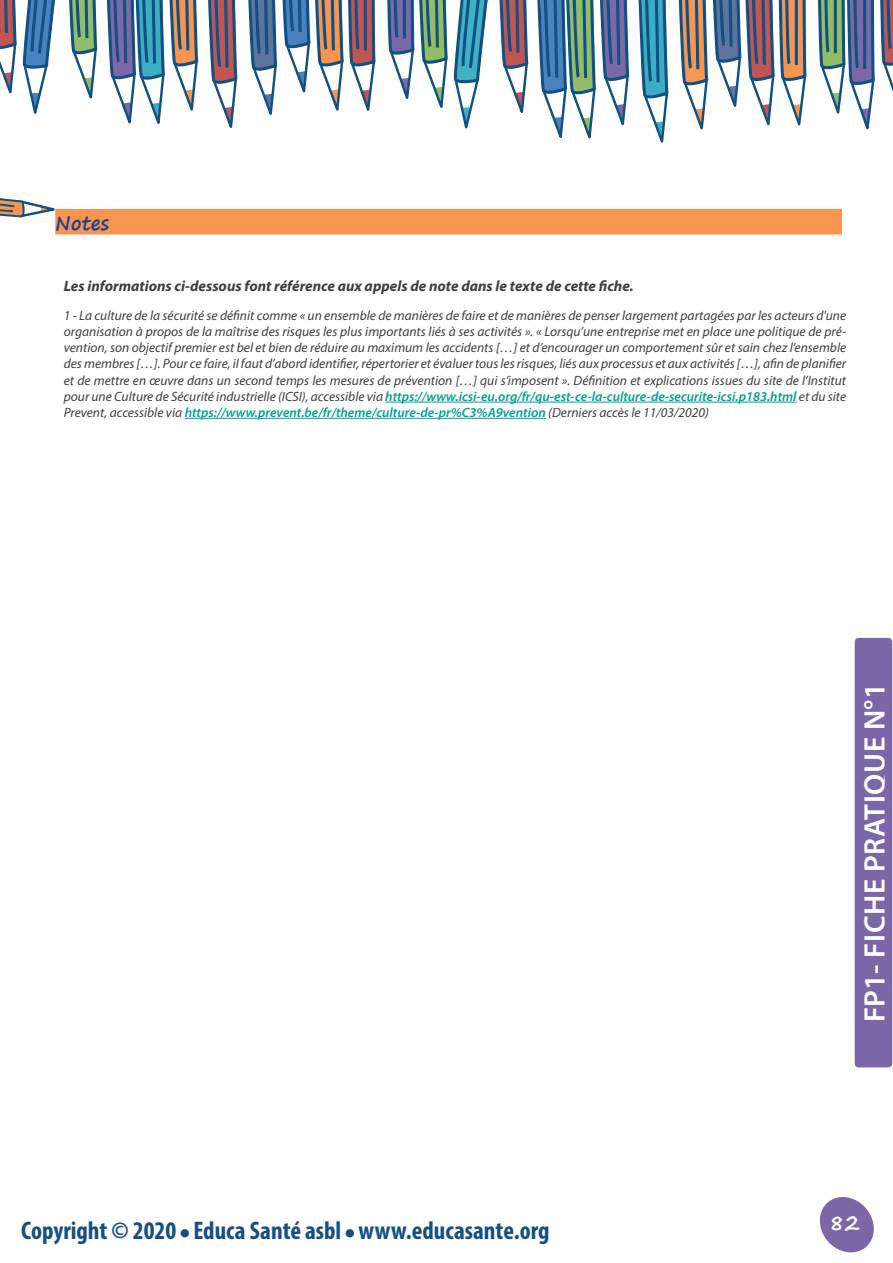
<style>
.page{position:relative;width:893px;height:1263px;background:#fff}
.page>*{position:absolute;margin:0;border:0;box-sizing:border-box;transform-origin:0 0}
.t1{font:600 30px "Myriad Pro";letter-spacing:.02em;color:#fff}
.t2{font:700 condensed 25.5px "Myriad Pro";color:#154f82}
.t3{font:700 21px "Segoe Print";color:#fff}
.t4{font:700 19.5px "Segoe Print";color:#253f8e}
.t5{font:italic 700 15px "Myriad Pro";color:#3e3e3f}
.t6{font:italic 13.5px/16.2px "Myriad Pro";color:#3e3e3f;text-align:justify}
.s1{font-weight:600;color:#00a093}
</style>
<div class="page">
<svg style="left:0;top:0;width:376px;height:128px"></svg>
<svg style="left:387px;top:0;width:420px;height:143px"></svg>
<svg style="left:818px;top:0;width:75px;height:130px"></svg>
<div style="left:858px;top:642px;width:30px;height:422px;background:#7b67a8"></div>
<div style="left:855px;top:638px;width:37px;height:429px;border:8px solid #7b67a8"></div>
<svg style="left:819px;top:1197px;width:55px;height:56px"></svg>
<div style="left:55px;top:209px;width:787px;height:25px;background:#f79551"></div>
<hr style="left:385px;top:402px;width:412px;height:1px;background:#00a093">
<hr style="left:185px;top:418px;width:361px;height:1px;background:#00a093">
<svg style="left:0;top:198px;width:56px;height:21px"></svg>
<h3 class="t4" style="left:55px;top:205px;width:55px">Notes</h3>
<p class="t5" style="left:64px;top:276px;width:571px">Les informations ci-dessous font référence aux appels de note dans le texte de cette fiche.</p>
<p class="t6" style="left:64px;top:307px;width:784px">1 - La culture de la sécurité se définit comme « un ensemble de manières de faire et de manières de penser largement partagées par les acteurs d'une organisation à propos de la maîtrise des risques les plus importants liés à ses activités ». « Lorsqu’une entreprise met en place une politique de pré&shy;vention, son objectif premier est bel et bien de réduire au maximum les accidents […] et d’encourager un comportement sûr et sain chez l’ensemble des membres […]. Pour ce faire, il faut d’abord identifier, répertorier et évaluer tous les risques, liés aux processus et aux activités […], afin de planifier et de mettre en œuvre dans un second temps les mesures de prévention […] qui s’imposent ». Définition et explications issues du site de l’Institut pour une Culture de Sécurité industrielle (ICSI), accessible via <span class="s1">https://www.icsi-eu.org/fr/qu-est-ce-la-culture-de-securite-icsi.p183.html</span> et du site Prevent, accessible via <span class="s1">https://www.prevent.be/fr/theme/culture-de-pr%C3%A9vention</span> (Derniers accès le 11/03/2020)</p>
<h1 class="t1" style="left:855px;top:1022px;width:340px;rotate:-90deg">FP1- FICHE PRATIQUE N°1</h1>
<h2 class="t2" style="left:21px;top:1214px;width:530px">Copyright © 2020 ● Educa Santé asbl ● www.educasante.org</h2>
<h3 class="t3" style="left:838px;top:1202px;width:32px">82</h3>
<h3 class="t3" style="left:829px;top:1203px;width:32px">82</h3>
</div>
